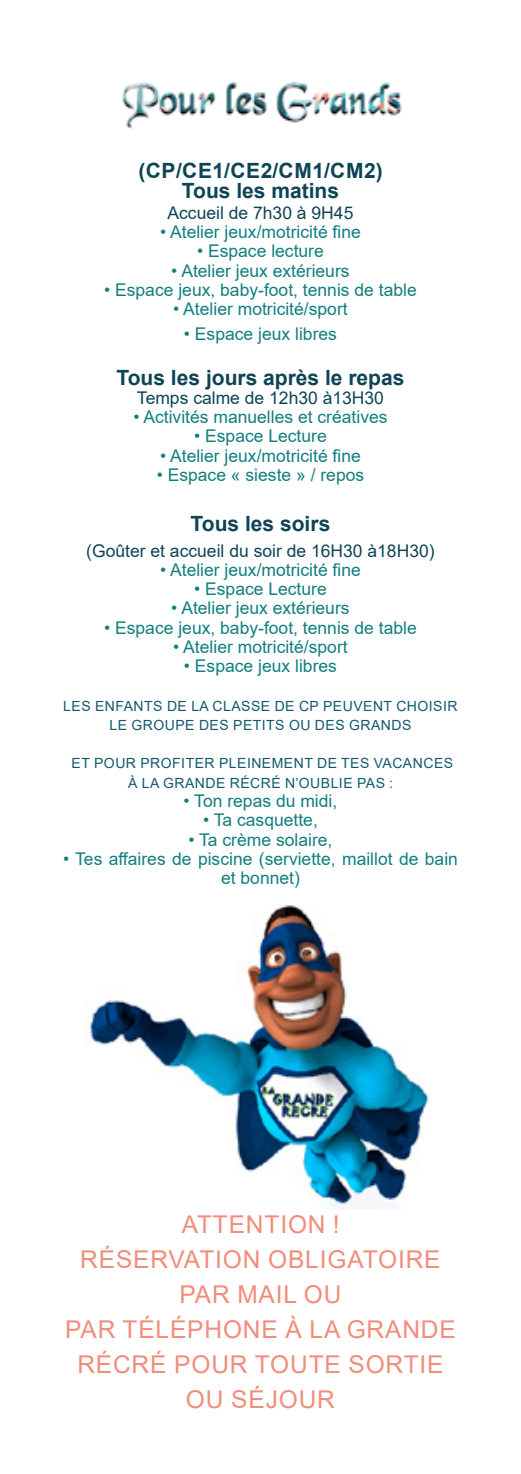
<style>
.page{position:relative;width:521px;height:1474px;background:#fff}
.page>*{position:absolute;margin:0;border:0;box-sizing:border-box;transform-origin:0 0}
.t1{font:24.5px/35px "Arial";letter-spacing:.035em;color:#f18d7b;text-align:center}
.t2{font:700 21px "Arial";color:#0e4456}
.t3{font:700 21px "Arial";letter-spacing:.035em;color:#0e4456}
.t4{font:17.5px/19.2px "Arial";color:#127f7e;text-align:center}
.t5{font:17.5px "Arial";color:#0e4456}
.t6{font:14px/19.2px "Arial";letter-spacing:.035em;color:#135a6f;text-align:center}
</style>
<div class="page">
<img style="left:122px;top:81px;width:280px;height:48px">
<img style="left:86px;top:905px;width:344px;height:304px">
<p class="t3" style="left:138px;top:156px;width:246px">(CP/CE1/CE2/CM1/CM2)</p>
<p class="t2" style="left:182px;top:175px;width:159px">Tous les matins</p>
<p class="t5" style="left:168px;top:200px;width:187px">Accueil de 7h30 à 9H45</p>
<p class="t4" style="left:160px;top:222px;width:202px">• Atelier jeux/motricité fine</p>
<p class="t4" style="left:197px;top:241px;width:128px">• Espace lecture</p>
<p class="t4" style="left:171px;top:260px;width:180px">• Atelier jeux extérieurs</p>
<p class="t4" style="left:104px;top:280px;width:314px">• Espace jeux, baby-foot, tennis de table</p>
<p class="t4" style="left:173px;top:299px;width:176px">• Atelier motricité/sport</p>
<p class="t4" style="left:184px;top:324px;width:154px">• Espace jeux libres</p>
<p class="t2" style="left:116px;top:362px;width:289px">Tous les jours après le repas</p>
<p class="t5" style="left:137px;top:386px;width:249px">Temps calme de 12h30 à13H30</p>
<p class="t4" style="left:133px;top:407px;width:256px">• Activités manuelles et créatives</p>
<p class="t4" style="left:194px;top:426px;width:134px">• Espace Lecture</p>
<p class="t4" style="left:160px;top:446px;width:202px">• Atelier jeux/motricité fine</p>
<p class="t4" style="left:157px;top:465px;width:209px">• Espace « sieste » / repos</p>
<p class="t2" style="left:191px;top:509px;width:141px">Tous les soirs</p>
<p class="t5" style="left:86px;top:538px;width:350px">(Goûter et accueil du soir de 16H30 à18H30)</p>
<p class="t4" style="left:160px;top:560px;width:202px">• Atelier jeux/motricité fine</p>
<p class="t4" style="left:194px;top:579px;width:134px">• Espace Lecture</p>
<p class="t4" style="left:171px;top:598px;width:180px">• Atelier jeux extérieurs</p>
<p class="t4" style="left:104px;top:617px;width:314px">• Espace jeux, baby-foot, tennis de table</p>
<p class="t4" style="left:173px;top:637px;width:176px">• Atelier motricité/sport</p>
<p class="t4" style="left:184px;top:656px;width:154px">• Espace jeux libres</p>
<p class="t6" style="left:63px;top:696px;width:396px">LES ENFANTS DE LA CLASSE DE CP PEUVENT CHOISIR<br>LE GROUPE DES PETITS OU DES GRANDS</p>
<p class="t6" style="left:72px;top:753px;width:383px">ET POUR PROFITER PLEINEMENT DE TES VACANCES</p>
<p class="t6" style="left:128px;top:773px;width:266px">À LA GRANDE RÉCRÉ N’OUBLIE PAS :</p>
<p class="t4" style="left:184px;top:791px;width:155px">• Ton repas du midi,</p>
<p class="t4" style="left:203px;top:810px;width:116px">• Ta casquette,</p>
<p class="t4" style="left:188px;top:829px;width:145px">• Ta crème solaire,</p>
<p class="t4" style="left:63px;top:848px;width:396px">• Tes affaires de piscine (serviette, maillot de bain et bonnet)</p>
<p class="t1" style="left:182px;top:1206px;width:159px">ATTENTION !</p>
<p class="t1" style="left:80px;top:1241px;width:362px">RÉSERVATION OBLIGATOIRE<br>PAR MAIL OU</p>
<p class="t1" style="left:65px;top:1311px;width:392px">PAR TÉLÉPHONE À LA GRANDE<br>RÉCRÉ POUR TOUTE SORTIE<br>OU SÉJOUR</p>
</div>
